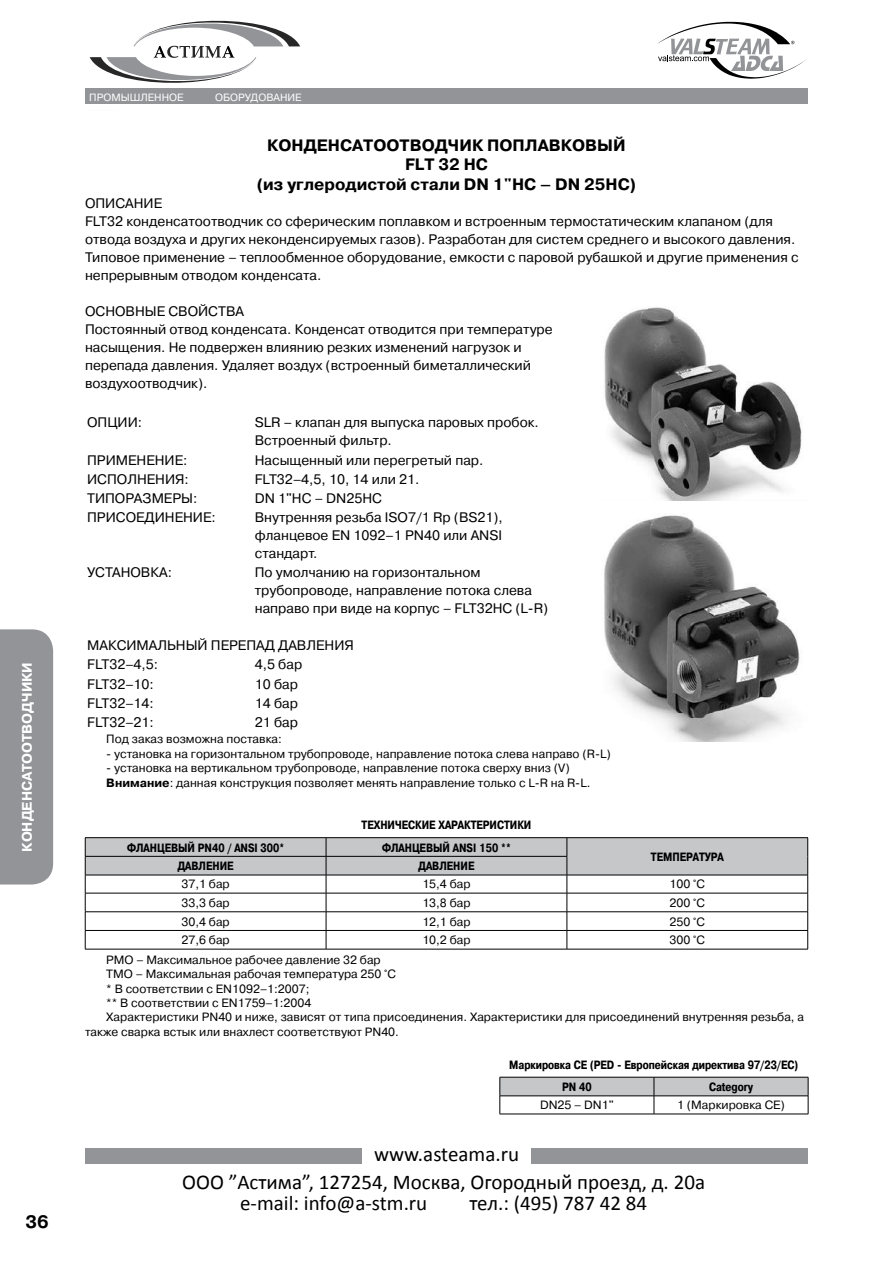
<style>
.page{position:relative;width:893px;height:1263px;background:#fff}
.page>*{position:absolute;margin:0;border:0;box-sizing:border-box;transform-origin:0 0}
.t1{font:21px/21px "Calibri";color:#000}
.t2{font:700 18px "Pragmatica C";color:#000}
.t3{font:700 16.5px/19.8px "Pragmatica C";color:#000;text-align:center}
.t4{font:13.8px/18px "Pragmatica C";color:#000}
.t5{font:700 13.8px "Pragmatica C";letter-spacing:-.005em;color:#fff}
.t6{font:12px/14.4px "Pragmatica C";color:#000}
.t7{font:700 12px/22.6px "Pragmatica Cond C";color:#000}
.t8{font:10.5px "Pragmatica C";color:#fff}
.s1{font-weight:700}
</style>
<div class="page">
<div style="left:85px;top:89px;width:723px;height:15px;background:#939498"></div>
<div style="left:85px;top:1148px;width:276px;height:16px;background:#939498"></div>
<div style="left:531px;top:1148px;width:277px;height:16px;background:#939498"></div>
<svg style="left:657px;top:22px;width:149px;height:57px"></svg>
<div style="left:0;top:629px;width:53px;height:255px;background:#939498"></div>
<svg style="left:500px;top:1077px;width:309px;height:37px"></svg>
<hr style="left:500px;top:1114px;width:154px;height:1px;background:#000">
<hr style="left:654px;top:1114px;width:154px;height:1px;background:#000">
<hr style="left:85px;top:837px;width:241px;height:1px;background:#000">
<hr style="left:326px;top:837px;width:241px;height:1px;background:#000">
<hr style="left:567px;top:837px;width:241px;height:1px;background:#000">
<svg style="left:85px;top:838px;width:723px;height:111px"></svg>
<hr style="left:85px;top:949px;width:241px;height:1px;background:#000">
<hr style="left:326px;top:949px;width:241px;height:1px;background:#000">
<hr style="left:567px;top:949px;width:241px;height:1px;background:#000">
<img style="left:604px;top:515px;width:196px;height:226px">
<img style="left:604px;top:307px;width:198px;height:193px">
<svg style="left:90px;top:20px;width:210px;height:63px"></svg>
<p class="t5" style="left:20px;top:852px;width:191px;rotate:-90deg">КОНДЕНСАТООТВОДЧИКИ</p>
<h2 class="t2" style="left:25px;top:1212px;width:25px">36</h2>
<p class="t8" style="left:89px;top:91px;width:96px">ПРОМЫШЛЕННОЕ</p>
<p class="t8" style="left:215px;top:91px;width:88px">ОБОРУДОВАНИЕ</p>
<p class="t3" style="left:257px;top:135px;width:381px">КОНДЕНСАТООТВОДЧИК ПОПЛАВКОВЫЙ<br>FLT 32 HC<br>(из углеродистой стали DN 1"HC – DN 25HC)</p>
<p class="t4" style="left:85px;top:194px;width:715px">ОПИСАНИЕ<br>FLT32 конденсатоотводчик со сферическим поплавком и встроенным термостатическим клапаном (для отвода воздуха и других неконденсируемых газов). Разработан для систем среднего и высокого давления.<br>Типовое применение – теплообменное оборудование, емкости с паровой рубашкой и другие применения с непрерывным отводом конденсата.</p>
<p class="t4" style="left:85px;top:302px;width:469px">ОСНОВНЫЕ СВОЙСТВА<br>Постоянный отвод конденсата. Конденсат отводится при температуре насыщения. Не подвержен влиянию резких изменений нагрузок и перепада давления. Удаляет воздух (встроенный биметаллический воздухоотводчик).</p>
<p class="t4" style="left:87px;top:414px;width:56px">ОПЦИИ:</p>
<p class="t4" style="left:255px;top:414px;width:285px">SLR – клапан для выпуска паровых пробок.<br>Встроенный фильтр.</p>
<p class="t4" style="left:87px;top:451px;width:102px">ПРИМЕНЕНИЕ:</p>
<p class="t4" style="left:255px;top:451px;width:230px">Насыщенный или перегретый пар.</p>
<p class="t4" style="left:87px;top:470px;width:103px">ИСПОЛНЕНИЯ:</p>
<p class="t4" style="left:255px;top:470px;width:166px">FLT32–4,5, 10, 14 или 21.</p>
<p class="t4" style="left:87px;top:489px;width:112px">ТИПОРАЗМЕРЫ:</p>
<p class="t4" style="left:255px;top:489px;width:129px">DN 1"HC – DN25HC</p>
<p class="t4" style="left:87px;top:508px;width:130px">ПРИСОЕДИНЕНИЕ:</p>
<p class="t4" style="left:255px;top:508px;width:250px;text-align:justify">Внутренняя резьба ISO7/1 Rp (BS21), фланцевое EN 1092–1 PN40 или ANSI стандарт.</p>
<p class="t4" style="left:87px;top:563px;width:86px">УСТАНОВКА:</p>
<p class="t4" style="left:255px;top:563px;width:295px">По умолчанию на горизонтальном трубопроводе, направление потока слева направо при виде на корпус – FLT32HC (L-R)</p>
<p class="t4" style="left:87px;top:636px;width:268px;line-height:19.2px">МАКСИМАЛЬНЫЙ ПЕРЕПАД ДАВЛЕНИЯ<br>FLT32–4,5:</p>
<p class="t4" style="left:255px;top:656px;width:49px">4,5 бар</p>
<p class="t4" style="left:87px;top:675px;width:68px">FLT32–10:</p>
<p class="t4" style="left:255px;top:675px;width:45px">10 бар</p>
<p class="t4" style="left:87px;top:694px;width:68px">FLT32–14:</p>
<p class="t4" style="left:255px;top:694px;width:45px">14 бар</p>
<p class="t4" style="left:87px;top:713px;width:68px">FLT32–21:</p>
<p class="t4" style="left:255px;top:713px;width:45px">21 бар</p>
<p class="t6" style="left:106px;top:732px;width:177px">Под заказ возможна поставка:</p>
<p class="t6" style="left:106px;top:746px;width:506px">- установка на горизонтальном трубопроводе, направление потока слева направо (R-L)</p>
<p class="t6" style="left:106px;top:761px;width:486px">- установка на вертикальном трубопроводе, направление потока сверху вниз (V)<br><span class="s1">Внимание</span>: данная конструкция позволяет менять направление только c L-R на R-L.</p>
<p class="t7" style="left:362px;top:813px;width:171px">ТЕХНИЧЕСКИЕ ХАРАКТЕРИСТИКИ</p>
<p class="t7" style="left:127px;top:836px;width:159px">ФЛАНЦЕВЫЙ PN40 / ANSI 300*</p>
<p class="t7" style="left:382px;top:836px;width:130px">ФЛАНЦЕВЫЙ ANSI 150 **</p>
<p class="t7" style="left:651px;top:845px;width:74px">ТЕМПЕРАТУРА</p>
<p class="t7" style="left:178px;top:855px;width:57px">ДАВЛЕНИЕ</p>
<p class="t7" style="left:419px;top:855px;width:57px">ДАВЛЕНИЕ</p>
<p class="t6" style="left:181px;top:877px;width:50px">37,1 бар</p>
<p class="t6" style="left:422px;top:877px;width:50px">15,4 бар</p>
<p class="t6" style="left:670px;top:877px;width:37px">100 °C</p>
<p class="t6" style="left:181px;top:896px;width:50px">33,3 бар</p>
<p class="t6" style="left:422px;top:896px;width:50px">13,8 бар</p>
<p class="t6" style="left:670px;top:896px;width:37px">200 °C</p>
<p class="t6" style="left:181px;top:914px;width:50px">30,4 бар</p>
<p class="t6" style="left:422px;top:914px;width:50px">12,1 бар</p>
<p class="t6" style="left:670px;top:914px;width:37px">250 °C</p>
<p class="t6" style="left:181px;top:933px;width:50px">27,6 бар</p>
<p class="t6" style="left:422px;top:933px;width:50px">10,2 бар</p>
<p class="t6" style="left:670px;top:933px;width:37px">300 °C</p>
<p class="t6" style="left:106px;top:952px;width:276px">PMO – Максимальное рабочее давление 32 бар</p>
<p class="t6" style="left:106px;top:967px;width:291px">TMO – Максимальная рабочая температура 250 °C</p>
<p class="t6" style="left:106px;top:981px;width:205px">* В соответствии с EN1092–1:2007;</p>
<p class="t6" style="left:106px;top:996px;width:207px">** В соответствии с EN1759–1:2004</p>
<p class="t6" style="left:106px;top:1010px;width:699px">Характеристики PN40 и ниже, зависят от типа присоединения. Характеристики для присоединений внутренняя резьба, а</p>
<p class="t6" style="left:85px;top:1024px;width:315px">также сварка встык или внахлест соответствуют PN40.</p>
<p class="t7" style="left:562px;top:1053px;width:238px;text-indent:-53px">Маркировка CE (PED - Европейская директива 97/23/EC)<br>PN 40</p>
<p class="t7" style="left:709px;top:1076px;width:45px">Category</p>
<h1 class="t1" style="left:374px;top:1144px;width:147px">www.asteama.ru</h1>
<p class="t6" style="left:540px;top:1098px;width:75px">DN25 – DN1"</p>
<p class="t6" style="left:677px;top:1098px;width:109px">1 (Маркировка СE)</p>
<h1 class="t1" style="left:240px;top:1171px;width:466px;text-indent:-58px">ООО ”Астима”, 127254, Москва, Огородный проезд, д. 20а e-mail: info@a-stm.ru</h1>
<h1 class="t1" style="left:469px;top:1192px;width:179px">тел.: (495) 787 42 84</h1>
</div>
